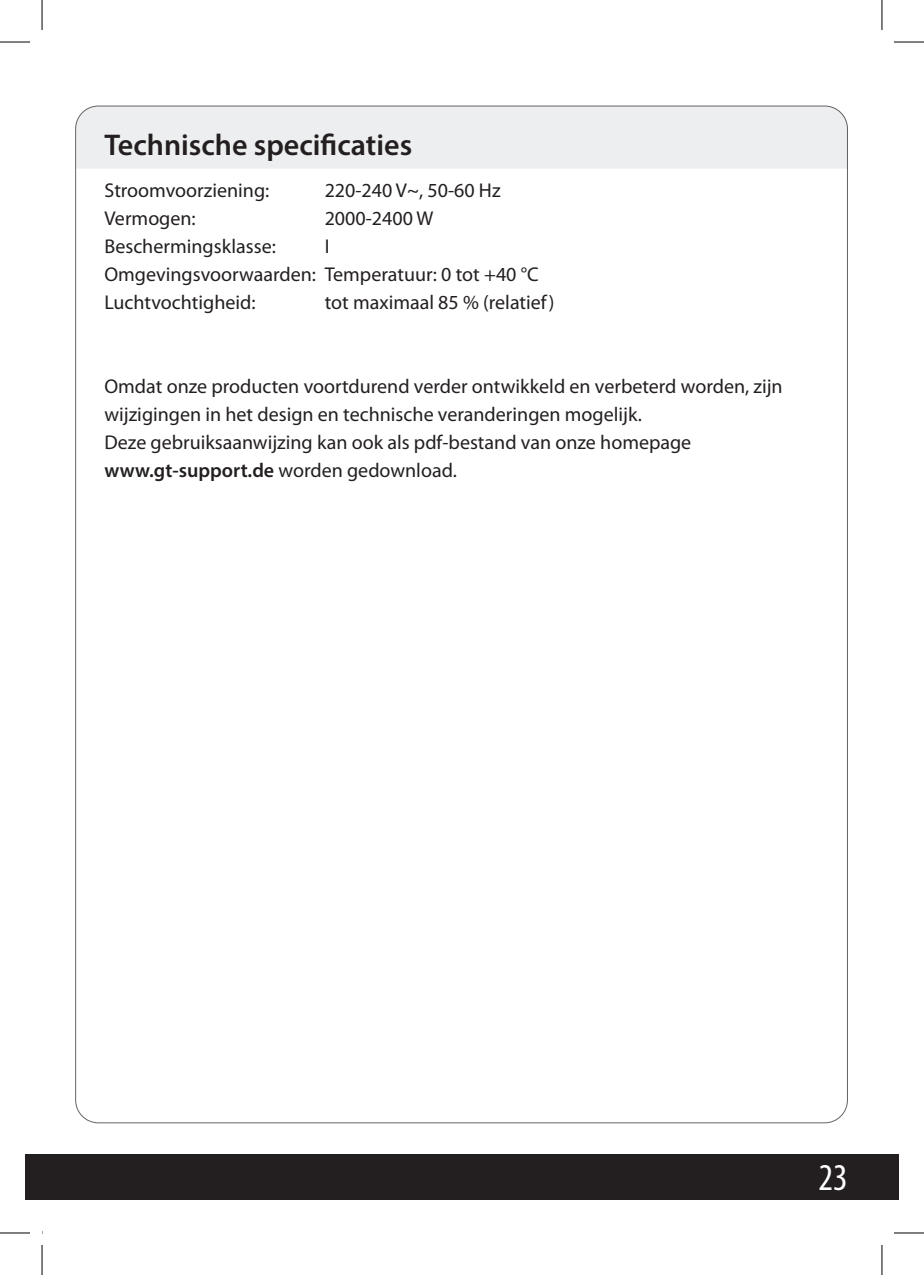
<style>
.page{position:relative;width:924px;height:1275px;background:#fff}
.page>*{position:absolute;margin:0;border:0;box-sizing:border-box;transform-origin:0 0}
.t1{font:condensed 38px "Myriad Pro";color:#fff}
.t2{font:600 30px "Myriad Pro";color:#231f20}
.t3{font:20px/28px "Myriad Pro";color:#231f20}
.s1{font-weight:600}
</style>
<div class="page">
<div style="left:77px;top:106px;width:770px;height:63px;background:#edeeef"></div>
<div style="left:25px;top:1154px;width:873px;height:45px;background:#231f20"></div>
<hr style="left:0;top:42px;width:30px;height:1px;background:#000">
<hr style="left:893px;top:42px;width:30px;height:1px;background:#000">
<hr style="left:0;top:1232px;width:30px;height:1px;background:#000">
<hr style="left:893px;top:1232px;width:30px;height:1px;background:#000">
<hr style="left:42px;top:0;width:1px;height:30px;background:#000">
<hr style="left:42px;top:1245px;width:1px;height:30px;background:#000">
<hr style="left:881px;top:0;width:1px;height:30px;background:#000">
<hr style="left:881px;top:1245px;width:1px;height:30px;background:#000">
<h2 class="t2" style="left:104px;top:126px;width:309px">Technische specificaties</h2>
<p class="t3" style="left:104px;top:177px;width:166px">Stroomvoorziening:</p>
<p class="t3" style="left:324px;top:177px;width:177px">220-240 V~, 50-60 Hz</p>
<p class="t3" style="left:104px;top:205px;width:93px">Vermogen:</p>
<p class="t3" style="left:324px;top:205px;width:110px">2000-2400 W</p>
<p class="t3" style="left:104px;top:233px;width:173px">Beschermingsklasse:</p>
<p class="t3" style="left:104px;top:233px;width:435px;text-indent:220px">I<br>Omgevingsvoorwaarden: Temperatuur: 0 tot +40 °C<br>Luchtvochtigheid:</p>
<p class="t3" style="left:324px;top:289px;width:231px">tot maximaal 85 % (relatief)</p>
<p class="t3" style="left:104px;top:373px;width:679px">Omdat onze producten voortdurend verder ontwikkeld en verbeterd worden, zijn wijzigingen in het design en technische veranderingen mogelijk.<br>Deze gebruiksaanwijzing kan ook als pdf-bestand van onze homepage <span class="s1">www.gt-support.de</span> worden gedownload.</p>
<h1 class="t1" style="left:818px;top:1154px;width:31px">23</h1>
</div>
